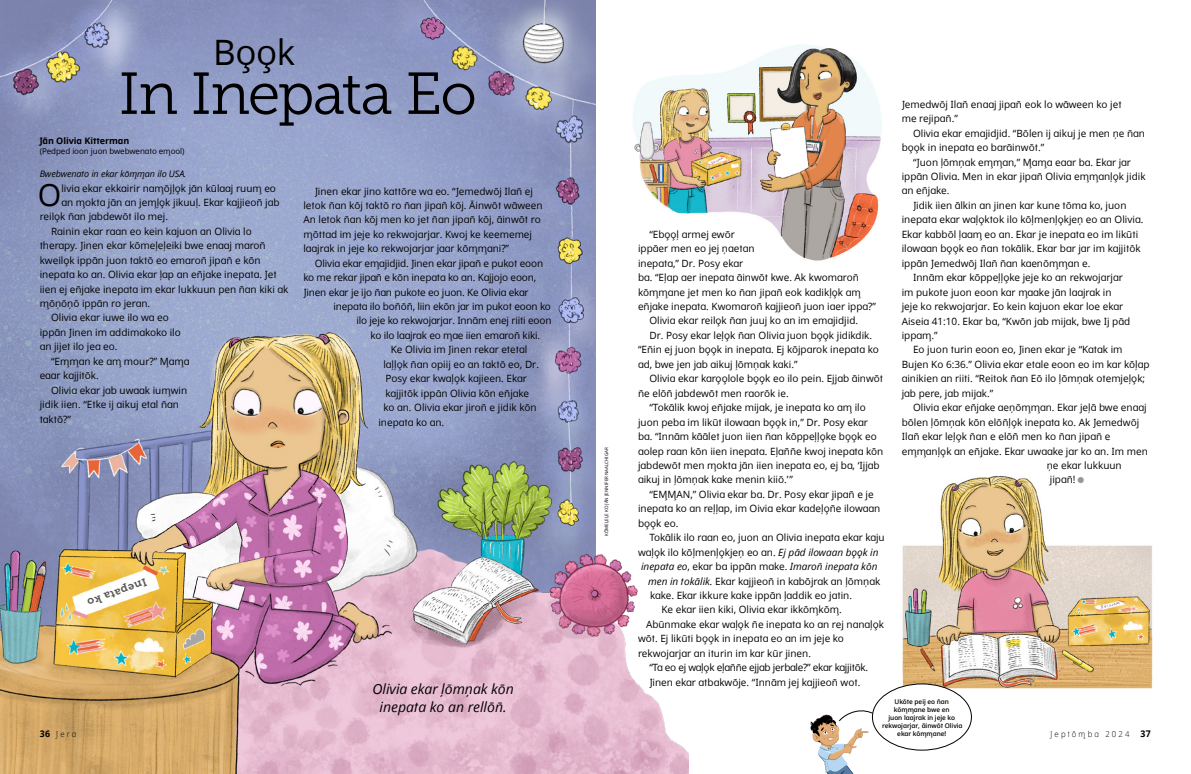
<style>
.page{position:relative;width:1191px;height:774px;background:#fff}
.page>*{position:absolute;margin:0;border:0;box-sizing:border-box;transform-origin:0 0}
.h1_DOTS_title{font:59px "Museo Slablds Lat 300";letter-spacing:-.03em;color:#000}
.h1_DOTS_title-2{font:35px "Dots Solidlds Lat";color:#000}
.p1_first{font:30.2px "Dots Solidlds Lat";color:#000}
.t1{font:italic 14px/18px "Dots Solidlds Lat";color:#000;text-align:center}
.t2{font:11px "Museo Slablds Lat 700";color:#535454}
.p1{font:10px/14.4px "Dots Solidlds Lat";color:#000}
.p1_first-2{font:10px "Dots Solidlds Lat";color:#000}
.p1-2{font:10px "Dots Solidlds Lat";letter-spacing:-.025em;color:#000}
.p1-3{font:italic 10px "Dots Solidlds Lat";color:#000}
.p1_bio{font:italic 9px "Dots Solidlds Lat";letter-spacing:-.01em;color:#000}
.p1_author-name{font:700 9px "Dots Solidlds Lat";letter-spacing:-.005em;color:#000}
.Folio_L_verso{font:300 8.2px "Dots Solidlds Lat";letter-spacing:.28em;color:#000;scale:.95 1}
.p1_author-role{font:8px "Dots Solidlds Lat";letter-spacing:-.005em;color:#000}
.p1_aside_info_first__MP_speech_bubble{font:600 6.5px/8px "Dots Solidlds Lat";letter-spacing:-.005em;color:#000;text-align:center}
.t3{font:4.5px "Dots Solidlds Lat";color:#000}
.s1{font-family:"Ding P Ilds Dpi";font-size:8.5px;color:#969798}
.s2{font-style:italic}
.s3{font-style:normal}
.s4{font-weight:700;font-size:9.2px}
</style>
<div class="page">
<img style="left:0;top:0;width:595px;height:774px">
<img style="left:887px;top:475px;width:266px;height:241px">
<img style="left:633px;top:44px;width:249px;height:217px">
<img style="left:483px;top:522px;width:205px;height:252px">
<div style="left:872px;top:684px;width:99px;height:66px;background:#fff;border-radius:50%"></div>
<div style="left:872px;top:684px;width:99px;height:66px;border:1px solid #000;border-radius:50%"></div>
<svg style="left:810px;top:710px;width:63px;height:64px"></svg>
<p class="h1_DOTS_title-2" style="left:213px;top:26px;width:83px">Bo̧o̧k</p>
<p class="h1_DOTS_title" style="left:119px;top:49px;width:360px">In Inepata Eo</p>
<p class="p1" style="left:901px;top:97px;width:221px">Jemedwōj Ilan̄ enaaj jipan̄ eok lo wāween ko jet me rejipan̄.”</p>
<p class="p1" style="left:901px;top:126px;width:245px;text-indent:11px">Olivia ekar emajidjid. “Bōlen ij aikuj je men ņe n̄an bo̧o̧k in inepata eo barāinwōt.”</p>
<p class="p1" style="left:901px;top:155px;width:245px;text-indent:11px">“Juon ļōmņak em̧m̧an,” M̧am̧a eaar ba. Ekar jar ippān Olivia. Men in ekar jipan̄ Olivia em̧m̧anļo̧k jidik an en̄jake.</p>
<p class="p1" style="left:901px;top:198px;width:243px;text-indent:11px">Jidik iien ālkin an jinen kar kune tōma ko, juon inepata ekar waļo̧ktok ilo kōļmenļo̧kjeņ eo an Olivia.<br>Ekar kabbōl ļaam̧ eo an. Ekar je inepata eo im likūti ilowaan bo̧o̧k eo n̄an tokālik. Ekar bar jar im kajjitōk ippān Jemedwōj Ilan̄ n̄an kaenōm̧m̧an e.</p>
<p class="p1" style="left:901px;top:270px;width:230px;text-indent:11px">Innām ekar kōppeļļo̧ke jeje ko an rekwojarjar im pukote juon eoon kar m̧aake jān laajrak in jeje ko rekwojarjar. Eo kein kajuon ekar loe ekar Aiseia 41:10. Ekar ba, “Kwōn jab mijak, bwe Ij pād ippam̧.”</p>
<p class="p1" style="left:901px;top:343px;width:249px;text-indent:11px">Eo juon turin eoon eo, Jinen ekar je “Katak im Bujen Ko 6:36.” Olivia ekar etale eoon eo im kar kōļap ainikien an riiti. “Reitok n̄an Eō ilo ļōmņak otemjeļo̧k; jab pere, jab mijak.”</p>
<p class="p1" style="left:913px;top:400px;width:235px">Olivia ekar en̄jake aeņōm̧m̧an. Ekar jeļā bwe enaaj</p>
<p class="p1" style="left:901px;top:415px;width:239px">bōlen ļōmņak kōn elōn̄ļo̧k inepata ko. Ak Jemedwōj</p>
<p class="p1" style="left:901px;top:429px;width:210px">Ilan̄ ekar leļo̧k n̄an e elōn̄ men ko n̄an jipan̄ e</p>
<p class="p1" style="left:901px;top:444px;width:248px">em̧m̧anļo̧k an en̄jake. Ekar uwaake jar ko an. Im men</p>
<p class="p1" style="left:1046px;top:458px;width:76px">ņe ekar lukkuun</p>
<p class="p1" style="left:1049px;top:473px;width:36px">jipan̄! <span class="s1">●</span></p>
<p class="p1_author-name" style="left:40px;top:134px;width:91px">Jān Olivia Kitterman</p>
<p class="p1_author-role" style="left:40px;top:146px;width:146px">(Pedped ioon juon bwebwenato em̧ool)</p>
<p class="p1_bio" style="left:40px;top:167px;width:148px">Bwebwenato in ekar kōm̧m̧an ilo USA.</p>
<p class="p1_first" style="left:38px;top:173px;width:25px">O</p>
<p class="p1_first-2" style="left:61px;top:181px;width:216px">livia ekar ekkairir nam̧ōjļo̧k jān kūlaaj ruum̧ eo</p>
<p class="p1" style="left:303px;top:184px;width:241px;text-indent:11px">Jinen ekar jino kattōre wa eo. “Jemedwōj Ilan̄ ej letok n̄an kōj taktō ro n̄an jipan̄ kōj. Āinwōt wāween An letok n̄an kōj men ko jet n̄an jipan̄ kōj, āinwōt ro m̧ōttad im jeje ko rekwojarjar. Kwoj ke keememej laajrak in jeje ko rekwojarjar jaar kōm̧m̧ani?”</p>
<p class="p1" style="left:315px;top:256px;width:230px">Olivia ekar em̧ajidjid. Jinen ekar jipan̄ e pukot eoon</p>
<p class="p1" style="left:303px;top:270px;width:234px">ko me rekar jipan̄ e kōn inepata ko an. Kajjojo eoon,</p>
<p class="p1" style="left:303px;top:285px;width:227px">Jinen ekar je ijo n̄an pukote eo juon. Ke Olivia ekar</p>
<p class="p1" style="left:333px;top:299px;width:219px">inepata ilo bon̄ōn̄, liin ekōn jar im pukot eoon ko</p>
<p class="p1" style="left:356px;top:314px;width:196px">ilo jeje ko rekwojarjar. Innām enej riiti eoon</p>
<p class="p1" style="left:370px;top:328px;width:171px">ko ilo laajrak eo m̧ae iien emaron̄ kiki.</p>
<p class="p1" style="left:391px;top:343px;width:138px">Ke Olivia im Jinen rekar etetal</p>
<p class="p1" style="left:383px;top:357px;width:157px">laļļo̧k n̄an opiij eo an taktō eo, Dr.</p>
<p class="p1" style="left:385px;top:371px;width:143px">Posy ekar kwaļo̧k kajieen. Ekar</p>
<p class="p1" style="left:385px;top:386px;width:145px">kajjitōk ippān Olivia kōn en̄jake</p>
<p class="p1" style="left:383px;top:400px;width:155px">ko an. Olivia ekar jiron̄ e jidik kōn</p>
<p class="p1" style="left:378px;top:415px;width:67px">inepata ko an.</p>
<p class="p1_first-2" style="left:61px;top:195px;width:220px">an m̧okta jān an jem̧ļo̧k jikuuļ. Ekar kajjieon̄ jab</p>
<p class="p1_first-2" style="left:40px;top:209px;width:130px">reilo̧k n̄an jabdewōt ilo mej.</p>
<p class="p1" style="left:40px;top:224px;width:250px;text-indent:11px">Rainin ekar raan eo kein kajuon an Olivia lo therapy. Jinen ekar kōmeļeļeiki bwe enaaj maron̄ kweilo̧k ippān juon taktō eo emaron̄ jipan̄ e kōn inepata ko an. Olivia ekar ļap an en̄jake inepata. Jet iien ej en̄jake inepata im ekar lukkuun pen n̄an kiki ak m̧ōņōņō ippān ro jeran.</p>
<p class="p1" style="left:40px;top:311px;width:143px;text-indent:11px">Olivia ekar iuwe ilo wa eo ippān Jinen im addimakoko ilo an jijet ilo jea eo.</p>
<p class="p1" style="left:40px;top:354px;width:151px;text-indent:11px">“Em̧m̧an ke am̧ mour?” M̧am̧a eaar kajjitōk.</p>
<p class="p1" style="left:40px;top:383px;width:149px;text-indent:11px">Olivia ekar jab uwaak ium̧win jidik iien. “Etke ij aikuj etal n̄an taktō?”</p>
<p class="p1" style="left:638px;top:227px;width:239px;text-indent:11px">“Ebo̧o̧ļ armej ewōr<br>ippāer men eo jej ņaetan<br>inepata,” Dr. Posy ekar<br>ba. “Eļap aer inepata āinwōt kwe. Ak kwomaron̄ kōm̧m̧ane jet men ko n̄an jipan̄ eok kadikļo̧k am̧ en̄jake inepata. Kwomaron̄ kajjieon̄ juon iaer ippa?”</p>
<p class="p1" style="left:649px;top:314px;width:210px">Olivia ekar reilo̧k n̄an juuj ko an im emajidjid.</p>
<p class="p1" style="left:638px;top:328px;width:242px;text-indent:11px">Dr. Posy ekar leļo̧k n̄an Olivia juon bo̧o̧k jidikdik. “En̄in ej juon bo̧o̧k in inepata. Ej kōjparok inepata ko ad, bwe jen jab aikuj ļōmņak kaki.”</p>
<p class="p1" style="left:638px;top:371px;width:247px;text-indent:11px">Olivia ekar karo̧o̧lole bo̧o̧k eo ilo pein. Ejjab āinwōt n̄e elōn̄ jabdewōt men raorōk ie.</p>
<p class="p1" style="left:638px;top:400px;width:247px;text-indent:11px">“Tokālik kwoj en̄jake mijak, je inepata ko am̧ ilo juon peba im likūt ilowaan bo̧o̧k in,” Dr. Posy ekar ba. “Innām kāālet juon iien n̄an kōppeļļo̧ke bo̧o̧k eo aolep raan kōn iien inepata. Eļan̄n̄e kwoj inepata kōn jabdewōt men m̧okta jān iien inepata eo, ej ba, ‘Ijjab aikuj in ļōmņak kake menin kiiō.’”</p>
<p class="p1" style="left:638px;top:487px;width:244px;text-indent:11px">“EM̧M̧AN,” Olivia ekar ba. Dr. Posy ekar jipan̄ e je inepata ko an reļļap, im Oivia ekar kadeļo̧n̄e ilowaan bo̧o̧k eo.</p>
<p class="p1" style="left:649px;top:530px;width:237px">Tokālik ilo raan eo, juon an Olivia inepata ekar kaju</p>
<p class="p1" style="left:638px;top:545px;width:242px">waļo̧k ilo kōļmenļo̧kjeņ eo an. <span class="s2">Ej pād ilowaan bo̧o̧k in</span></p>
<p class="p1-3" style="left:641px;top:559px;width:238px">inepata eo<span class="s3">, ekar ba ippān make.</span> Imaron̄ inepata kōn</p>
<p class="p1" style="left:648px;top:574px;width:234px"><span class="s2">men in tokālik.</span> Ekar kajjieon̄ in kabōjrak an ļōmņak</p>
<p class="p1" style="left:650px;top:588px;width:203px">kake. Ekar ikkure kake ippān ļaddik eo jatin.</p>
<p class="p1" style="left:661px;top:603px;width:182px">Ke ekar iien kiki, Olivia ekar ikkōm̧kōm̧.</p>
<p class="p1" style="left:646px;top:617px;width:239px">Abūnmake ekar waļo̧k n̄e inepata ko an rej nanaļo̧k</p>
<p class="p1" style="left:638px;top:631px;width:207px">wōt. Ej likūti bo̧o̧k in inepata eo an im jeje ko</p>
<p class="p1" style="left:638px;top:646px;width:174px">rekwojarjar an iturin im kar kūr jinen.</p>
<p class="p1-2" style="left:649px;top:660px;width:220px">“Ta eo ej waļo̧k eļan̄n̄e ejjab jerbale?” ekar kajjitōk.</p>
<p class="p1" style="left:649px;top:675px;width:212px">Jinen ekar atbakwōje. “Innām jej kajjieon̄ wot.</p>
<p class="t3" style="left:603px;top:536px;width:90px;rotate:-90deg">KŌMEĻEĻE KO JĀN JENNIFER NAALCHIGAR</p>
<p class="t2" style="left:150px;top:590px;width:64px;rotate:160deg">Inepata ko</p>
<p class="t1" style="left:372px;top:680px;width:143px">Olivia ekar ļōmņak kōn inepata ko an rellōn̄.</p>
<p class="p1_aside_info_first__MP_speech_bubble" style="left:882px;top:697px;width:82px">Ukōte peij eo n̄an kōm̧m̧ane bwe en<br>juon laajrak in jeje ko rekwojarjar, āinwōt Olivia ekar kōm̧m̧ane!</p>
<p class="Folio_L_verso" style="left:40px;top:728px;width:40px"><span class="s4">36</span> Jera</p>
<p class="Folio_L_verso" style="left:1050px;top:728px;width:107px">Jeptōm̧ba 2024 <span class="s4">37</span></p>
</div>
